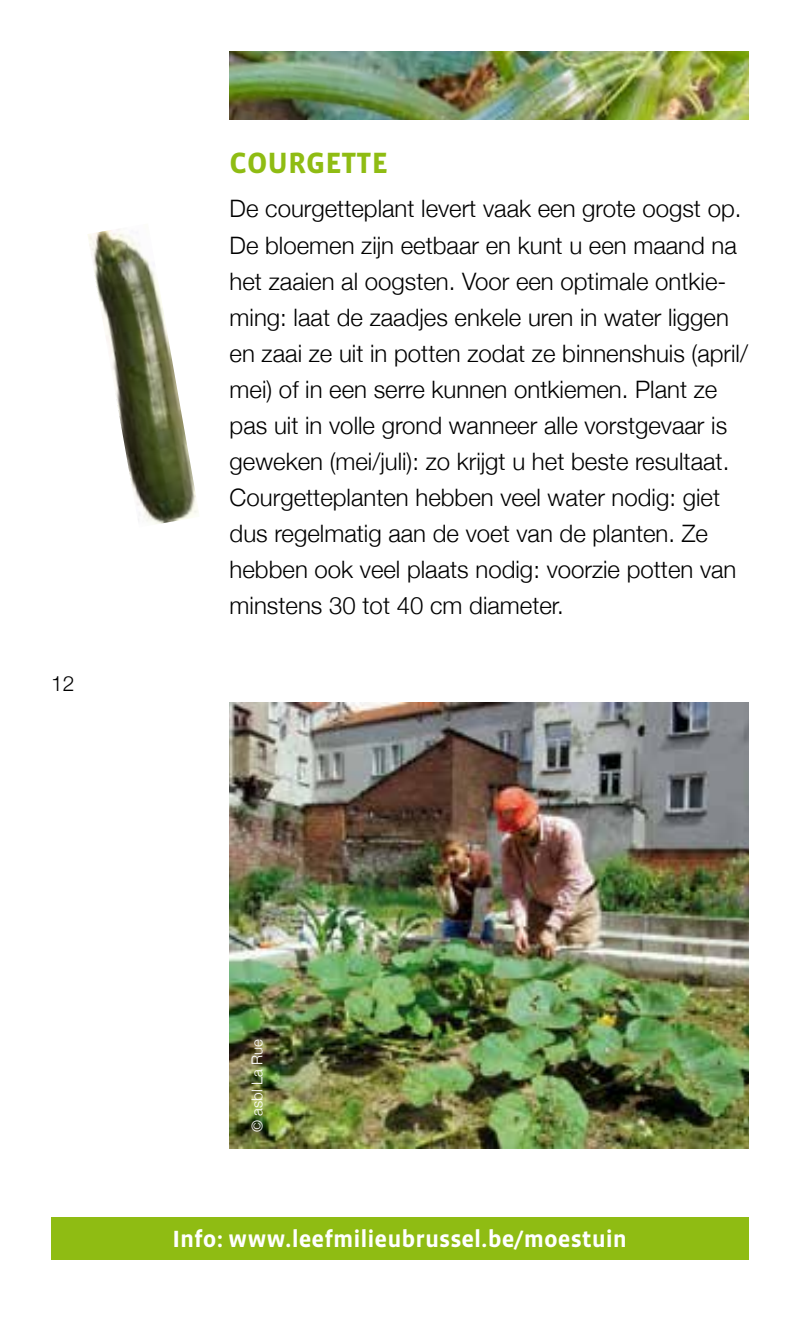
<style>
.page{position:relative;width:808px;height:1319px;background:#fff}
.page>*{position:absolute;margin:0;border:0;box-sizing:border-box;transform-origin:0 0}
.t1{font:700 30px "Vista Sans";color:#8fbc13}
.t2{font:300 24px/36px "Helvetica Neue";color:#000}
.t3{font:700 24px "Vista Sans";color:#fff}
.t4{font:300 21px "Helvetica Neue";color:#000}
.t5{font:300 15px "Helvetica Neue";color:#fff}
</style>
<div class="page">
<img style="left:230px;top:51px;width:518px;height:68px">
<img style="left:88px;top:229px;width:110px;height:295px">
<img style="left:230px;top:702px;width:518px;height:446px">
<div style="left:51px;top:1216px;width:697px;height:43px;background:#8fbc13"></div>
<p class="t4" style="left:51px;top:670px;width:25px">12</p>
<p class="t1" style="left:230px;top:147px;width:160px">courgette</p>
<p class="t2" style="left:230px;top:190px;width:520px">De courgetteplant levert vaak een grote oogst op.<br>De bloemen zijn eetbaar en kunt u een maand na het zaaien al oogsten. Voor een optimale ontkie&shy;ming: laat de zaadjes enkele uren in water liggen en zaai ze uit in potten zodat ze binnenshuis (april/ mei) of in een serre kunnen ontkiemen. Plant ze pas uit in volle grond wanneer alle vorstgevaar is geweken (mei/juli): zo krijgt u het beste resultaat.<br>Courgetteplanten hebben veel water nodig: giet dus regelmatig aan de voet van de planten. Ze hebben ook veel plaats nodig: voorzie potten van minstens 30 tot 40 cm diameter.</p>
<p class="t5" style="left:248px;top:1131px;width:94px;rotate:-90deg">© asbl La Rue</p>
<p class="t3" style="left:172px;top:1226px;width:456px">I nfo: www.leefmilieubrussel.be/moestuin</p>
</div>
